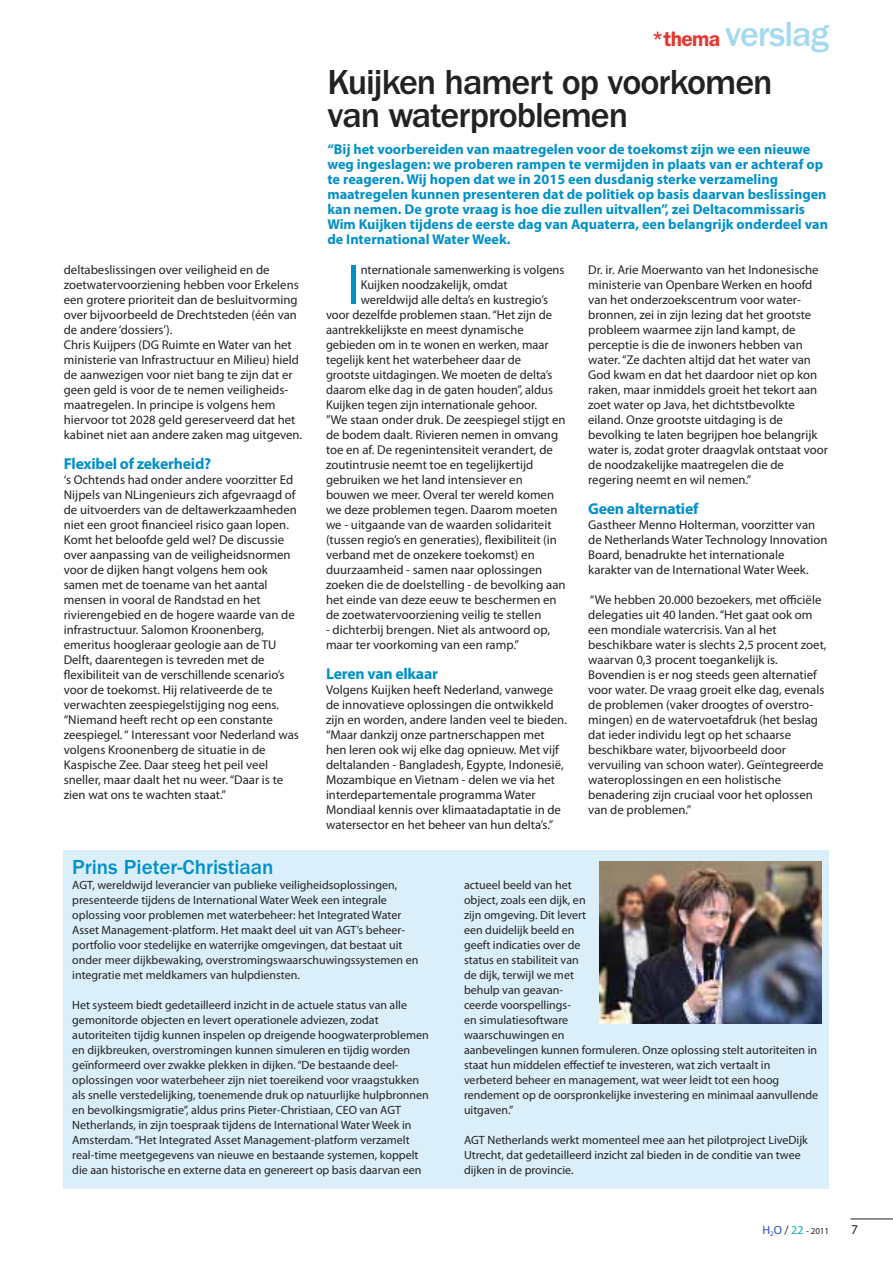
<style>
.page{position:relative;width:893px;height:1263px;background:#fff}
.page>*{position:absolute;margin:0;border:0;box-sizing:border-box;transform-origin:0 0}
.t1{font:57.3px "Myriad Pro";color:#0090c9}
.t2{font:500 36px/47.8px "ITC Franklin Gothic Std";letter-spacing:-.03em;color:#232223}
.t3{font:500 21px "ITC Franklin Gothic Std";color:#0090c9}
.t4{font:700 15.75px "Myriad Pro";letter-spacing:-.015em;color:#0090c9}
.t5{font:700 14.25px/15px "Myriad Pro";color:#0090c9}
.t6{font:13.5px "Myriad Pro";color:#232223}
.t7{font:12.75px/15px "Myriad Pro";color:#232223}
.t8{font:12px/15px "Myriad Pro";color:#232223}
.t9{font:9px "Myriad Pro";color:#232223}
.s1{font-weight:600;font-size:21px;color:#e53830}
.s2{color:#a4daf0}
.s3{font-size:12px;color:#28519e}
.s4{font-size:12px}
.s5{font-size:12px;color:#00b2ba}
</style>
<div class="page">
<hr style="left:850px;top:1219px;width:43px;height:1px;background:#232223">
<div style="left:64px;top:850px;width:765px;height:339px;background:#daeffa"></div>
<img style="left:600px;top:861px;width:221px;height:163px">
<p class="t7" style="left:64px;top:263px;width:240px">deltabeslissingen over veiligheid en de zoetwatervoorziening hebben voor Erkelens een grotere prioriteit dan de besluitvorming over bijvoorbeeld de Drechtsteden (één van de andere ‘dossiers’).<br>Chris Kuijpers (DG Ruimte en Water van het ministerie van Infrastructuur en Milieu) hield de aanwezigen voor niet bang te zijn dat er geen geld is voor de te nemen veiligheids&shy;maatregelen. In principe is volgens hem hiervoor tot 2028 geld gereserveerd dat het kabinet niet aan andere zaken mag uitgeven.</p>
<p class="t4" style="left:64px;top:458px;width:149px">Flexibel of zekerheid?</p>
<p class="t7" style="left:64px;top:473px;width:237px">‘s Ochtends had onder andere voorzitter Ed Nijpels van NLingenieurs zich afgevraagd of de uitvoerders van de deltawerkzaamheden niet een groot financieel risico gaan lopen.<br>Komt het beloofde geld wel? De discussie over aanpassing van de veiligheidsnormen voor de dijken hangt volgens hem ook samen met de toename van het aantal mensen in vooral de Randstad en het rivierengebied en de hogere waarde van de infrastructuur. Salomon Kroonenberg, emeritus hoogleraar geologie aan de TU Delft, daarentegen is tevreden met de flexibiliteit van de verschillende scenario’s voor de toekomst. Hij relativeerde de te verwachten zeespiegelstijging nog eens. “Niemand heeft recht op een constante zeespiegel. “ Interessant voor Nederland was volgens Kroonenberg de situatie in de Kaspische Zee. Daar steeg het peil veel sneller, maar daalt het nu weer. “Daar is te zien wat ons te wachten staat.”</p>
<h2 class="t2" style="left:327px;top:14px;width:503px;text-indent:324px"><span class="s1">*thema</span> <span class="s2">verslag<br></span>Kuijken hamert op voorkomen</h2>
<h2 class="t2" style="left:327px;top:94px;width:302px">van waterproblemen</h2>
<p class="t5" style="left:327px;top:143px;width:502px">“Bij het voorbereiden van maatregelen voor de toekomst zijn we een nieuwe weg ingeslagen: we proberen rampen te vermijden in plaats van er achteraf op te reageren. Wij hopen dat we in 2015 een dusdanig sterke verzameling maatregelen kunnen presenteren dat de politiek op basis daarvan beslissingen kan nemen. De grote vraag is hoe die zullen uitvallen”, zei Deltacommissaris Wim Kuijken tijdens de eerste dag van Aquaterra, een belangrijk onderdeel van de International Water Week.</p>
<h1 class="t1" style="left:347px;top:263px;width:15px">I</h1>
<p class="t7" style="left:361px;top:263px;width:205px">nternationale samenwerking is volgens</p>
<p class="t7" style="left:588px;top:263px;width:241px">Dr. ir. Arie Moerwanto van het Indonesische ministerie van Openbare Werken en hoofd van het onderzoekscentrum voor water&shy;bronnen, zei in zijn lezing dat het grootste probleem waarmee zijn land kampt, de perceptie is die de inwoners hebben van water. “Ze dachten altijd dat het water van God kwam en dat het daardoor niet op kon raken, maar inmiddels groeit het tekort aan zoet water op Java, het dichtstbevolkte eiland. Onze grootste uitdaging is de bevolking te laten begrijpen hoe belangrijk water is, zodat groter draagvlak ontstaat voor de noodzakelijke maatregelen die de regering neemt en wil nemen.”</p>
<p class="t4" style="left:588px;top:503px;width:112px">Geen alternatief</p>
<p class="t7" style="left:588px;top:518px;width:241px">Gastheer Menno Holterman, voorzitter van de Netherlands Water Technology Innovation Board, benadrukte het internationale karakter van de International Water Week.</p>
<p class="t7" style="left:588px;top:593px;width:240px">“We hebben 20.000 bezoekers, met officiële delegaties uit 40 landen. “Het gaat ook om een mondiale watercrisis. Van al het beschikbare water is slechts 2,5 procent zoet, waarvan 0,3 procent toegankelijk is.<br>Bovendien is er nog steeds geen alternatief voor water. De vraag groeit elke dag, evenals de problemen (vaker droogtes of overstro&shy;mingen) en de watervoetafdruk (het beslag dat ieder individu legt op het schaarse beschikbare water, bijvoorbeeld door vervuiling van schoon water). Geïntegreerde wateroplossingen en een holistische benadering zijn cruciaal voor het oplossen van de problemen.”</p>
<p class="t7" style="left:361px;top:278px;width:149px">Kuijken noodzakelijk, omdat</p>
<p class="t7" style="left:361px;top:293px;width:189px">wereldwijd alle delta’s en kustregio’s</p>
<p class="t7" style="left:326px;top:308px;width:228px">voor dezelfde problemen staan. “Het zijn de</p>
<p class="t7" style="left:326px;top:323px;width:199px">aantrekkelijkste en meest dynamische</p>
<p class="t7" style="left:326px;top:338px;width:224px">gebieden om in te wonen en werken, maar</p>
<p class="t7" style="left:326px;top:353px;width:197px">tegelijk kent het waterbeheer daar de</p>
<p class="t7" style="left:326px;top:368px;width:228px">grootste uitdagingen. We moeten de delta’s</p>
<p class="t7" style="left:326px;top:383px;width:229px">daarom elke dag in de gaten houden”, aldus</p>
<p class="t7" style="left:326px;top:398px;width:213px">Kuijken tegen zijn internationale gehoor.</p>
<p class="t7" style="left:326px;top:413px;width:241px">”We staan onder druk. De zeespiegel stijgt en</p>
<p class="t7" style="left:326px;top:428px;width:234px">de bodem daalt. Rivieren nemen in omvang</p>
<p class="t7" style="left:326px;top:443px;width:228px">toe en af. De regenintensiteit verandert, de</p>
<p class="t7" style="left:326px;top:458px;width:209px">zoutintrusie neemt toe en tegelijkertijd</p>
<p class="t7" style="left:326px;top:473px;width:198px">gebruiken we het land intensiever en</p>
<p class="t7" style="left:326px;top:488px;width:230px">bouwen we meer. Overal ter wereld komen</p>
<p class="t7" style="left:326px;top:503px;width:233px">we deze problemen tegen. Daarom moeten</p>
<p class="t7" style="left:326px;top:518px;width:227px">we - uitgaande van de waarden solidariteit</p>
<p class="t7" style="left:326px;top:533px;width:232px">(tussen regio’s en generaties), flexibiliteit (in</p>
<p class="t7" style="left:326px;top:548px;width:210px">verband met de onzekere toekomst) en</p>
<p class="t7" style="left:326px;top:563px;width:218px">duurzaamheid - samen naar oplossingen</p>
<p class="t7" style="left:326px;top:578px;width:241px">zoeken die de doelstelling - de bevolking aan</p>
<p class="t7" style="left:326px;top:593px;width:232px">het einde van deze eeuw te beschermen en</p>
<p class="t7" style="left:326px;top:608px;width:217px">de zoetwatervoorziening veilig te stellen</p>
<p class="t7" style="left:326px;top:623px;width:226px">- dichterbij brengen. Niet als antwoord op, maar ter voorkoming van een ramp.”</p>
<p class="t4" style="left:326px;top:668px;width:114px">Leren van elkaar</p>
<p class="t7" style="left:326px;top:683px;width:242px">Volgens Kuijken heeft Nederland, vanwege de innovatieve oplossingen die ontwikkeld zijn en worden, andere landen veel te bieden. “Maar dankzij onze partnerschappen met hen leren ook wij elke dag opnieuw. Met vijf deltalanden - Bangladesh, Egypte, Indonesië, Mozambique en Vietnam - delen we via het interdepartementale programma Water Mondiaal kennis over klimaatadaptatie in de watersector en het beheer van hun delta’s.”</p>
<h3 class="t3" style="left:72px;top:859px;width:203px">Prins Pieter-Christiaan</h3>
<p class="t8" style="left:72px;top:878px;width:348px">AGT, wereldwijd leverancier van publieke veiligheidsoplossingen, presenteerde tijdens de International Water Week een integrale oplossing voor problemen met waterbeheer: het Integrated Water Asset Management-platform. Het maakt deel uit van AGT’s beheer&shy;portfolio voor stedelijke en waterrijke omgevingen, dat bestaat uit onder meer dijkbewaking, overstromingswaarschuwingssystemen en integratie met meldkamers van hulpdiensten.</p>
<p class="t8" style="left:72px;top:998px;width:358px">Het systeem biedt gedetailleerd inzicht in de actuele status van alle gemonitorde objecten en levert operationele adviezen, zodat autoriteiten tijdig kunnen inspelen op dreigende hoogwaterproblemen en dijkbreuken, overstromingen kunnen simuleren en tijdig worden geïnformeerd over zwakke plekken in dijken. “De bestaande deel&shy;oplossingen voor waterbeheer zijn niet toereikend voor vraagstukken als snelle verstedelijking, toenemende druk op natuurlijke hulpbronnen en bevolkingsmigratie”, aldus prins Pieter-Christiaan, CEO van AGT Netherlands, in zijn toespraak tijdens de International Water Week in Amsterdam. “Het Integrated Asset Management-platform verzamelt real-time meetgegevens van nieuwe en bestaande systemen, koppelt die aan historische en externe data en genereert op basis daarvan een</p>
<p class="t8" style="left:464px;top:878px;width:356px">actueel beeld van het<br>object, zoals een dijk, en<br>zijn omgeving. Dit levert<br>een duidelijk beeld en<br>geeft indicaties over de<br>status en stabiliteit van<br>de dijk, terwijl we met<br>behulp van geavan-<br>ceerde voorspellings-<br>en simulatiesoftware<br>waarschuwingen en<br>aanbevelingen kunnen formuleren. Onze oplossing stelt autoriteiten in staat hun middelen effectief te investeren, wat zich vertaalt in verbeterd beheer en management, wat weer leidt tot een hoog rendement op de oorspronkelijke investering en minimaal aanvullende uitgaven.”</p>
<p class="t8" style="left:464px;top:1133px;width:345px">AGT Netherlands werkt momenteel mee aan het pilotproject LiveDijk<br>Utrecht, dat gedetailleerd inzicht zal bieden in de conditie van twee dijken in de provincie.</p>
<p class="t9" style="left:762px;top:1227px;width:68px"><span class="s3">H</span><sub>2</sub><span class="s3">O</span> <span class="s4">/</span> <span class="s5">22</span> - 2011</p>
<p class="t6" style="left:851px;top:1224px;width:8px">7</p>
</div>
